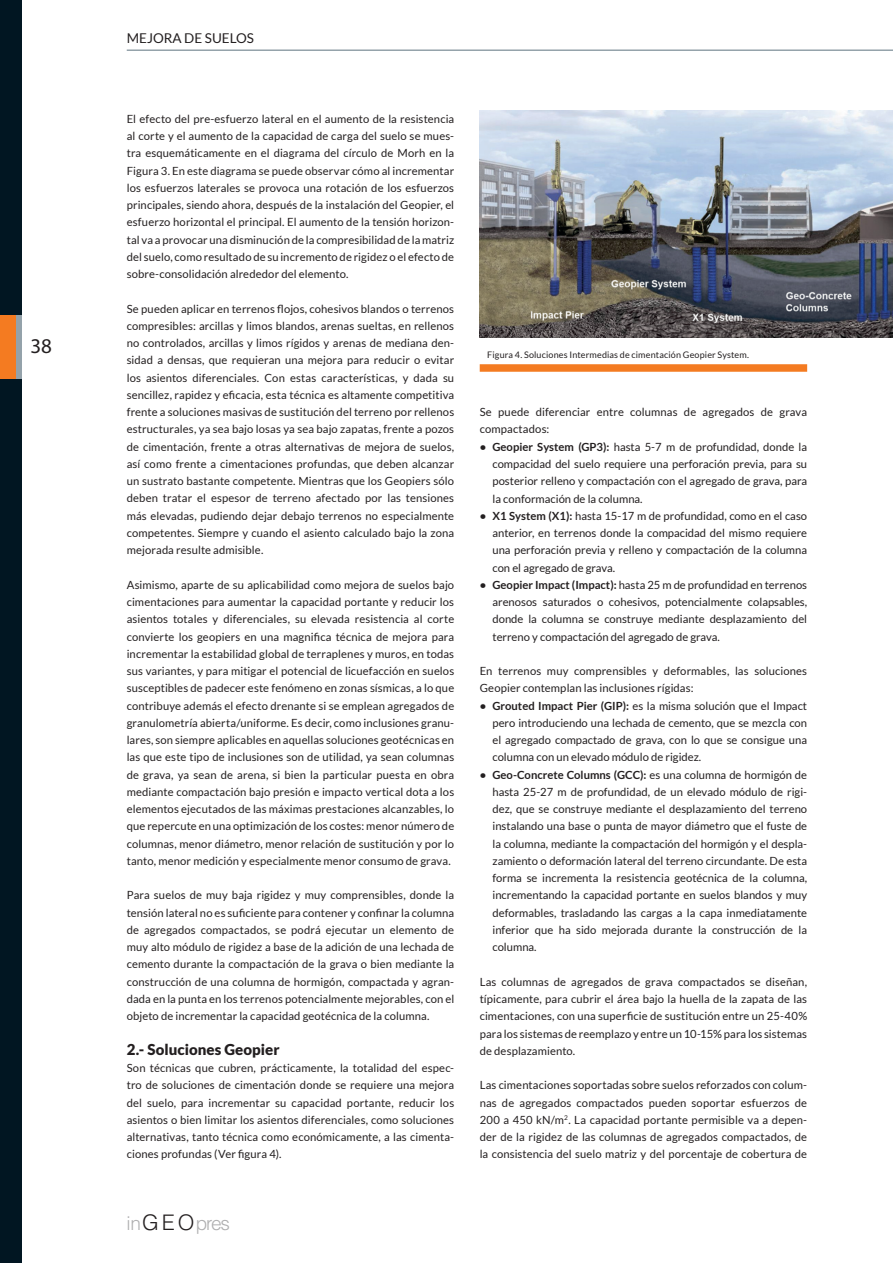
<style>
.page{position:relative;width:893px;height:1263px;background:#fff}
.page>*{position:absolute;margin:0;border:0;box-sizing:border-box;transform-origin:0 0}
.t1{font:21px "Myriad Pro";color:#231f20}
.t2{font:300 19.05px "Helvetica";letter-spacing:-.06em;color:#afafb0}
.t3{font:900 15px "Lato";letter-spacing:.005em;color:#231f20}
.t4{font:13.5px "Lato";color:#231f20}
.t5{font:11.25px/17.2px "Lato";letter-spacing:.005em;color:#231f20;text-align:justify}
.t6{font:9px "Lato";letter-spacing:.015em;color:#231f20}
.s1{font-size:21.45px;color:#231f20}
.s2{font-weight:700}
</style>
<div class="page">
<div style="left:0;top:0;width:22px;height:1262px;background:#011622"></div>
<div style="left:0;top:315px;width:16px;height:64px;background:#f47b21"></div>
<div style="left:16px;top:315px;width:6px;height:64px;background:#94a2aa"></div>
<hr style="left:127px;top:49px;width:766px;height:2px;background:#94a2aa">
<img style="left:480px;top:110px;width:412px;height:227px">
<div style="left:480px;top:364px;width:327px;height:8px;background:#f47b21"></div>
<h1 class="t1" style="left:30px;top:333px;width:23px">38</h1>
<p class="t4" style="left:127px;top:30px;width:129px">MEJORA DE SUELOS</p>
<p class="t5" style="left:127px;top:110px;width:329px">El efecto del pre-esfuerzo lateral en el aumento de la resistencia al corte y el aumento de la capacidad de carga del suelo se mues&shy;tra esquemáticamente en el diagrama del círculo de Morh en la Figura 3. En este diagrama se puede observar cómo al incrementar los esfuerzos laterales se provoca una rotación de los esfuerzos principales, siendo ahora, después de la instalación del Geopier, el esfuerzo horizontal el principal. El aumento de la tensión horizon&shy;tal va a provocar una disminución de la compresibilidad de la matriz del suelo, como resultado de su incremento de rigidez o el efecto de sobre-consolidación alrededor del elemento.</p>
<p class="t5" style="left:127px;top:299px;width:329px">Se pueden aplicar en terrenos flojos, cohesivos blandos o terrenos compresibles: arcillas y limos blandos, arenas sueltas, en rellenos no controlados, arcillas y limos rígidos y arenas de mediana den&shy;sidad a densas, que requieran una mejora para reducir o evitar los asientos diferenciales. Con estas características, y dada su sencillez, rapidez y eficacia, esta técnica es altamente competitiva frente a soluciones masivas de sustitución del terreno por rellenos estructurales, ya sea bajo losas ya sea bajo zapatas, frente a pozos de cimentación, frente a otras alternativas de mejora de suelos, así como frente a cimentaciones profundas, que deben alcanzar un sustrato bastante competente. Mientras que los Geopiers sólo deben tratar el espesor de terreno afectado por las tensiones más elevadas, pudiendo dejar debajo terrenos no especialmente competentes. Siempre y cuando el asiento calculado bajo la zona mejorada resulte admisible.</p>
<p class="t5" style="left:127px;top:575px;width:329px">Asimismo, aparte de su aplicabilidad como mejora de suelos bajo cimentaciones para aumentar la capacidad portante y reducir los asientos totales y diferenciales, su elevada resistencia al corte convierte los geopiers en una magnifica técnica de mejora para incrementar la estabilidad global de terraplenes y muros, en todas sus variantes, y para mitigar el potencial de licuefacción en suelos susceptibles de padecer este fenómeno en zonas sísmicas, a lo que contribuye además el efecto drenante si se emplean agregados de granulometría abierta/uniforme. Es decir, como inclusiones granu&shy;lares, son siempre aplicables en aquellas soluciones geotécnicas en las que este tipo de inclusiones son de utilidad, ya sean columnas de grava, ya sean de arena, si bien la particular puesta en obra mediante compactación bajo presión e impacto vertical dota a los elementos ejecutados de las máximas prestaciones alcanzables, lo que repercute en una optimización de los costes: menor número de columnas, menor diámetro, menor relación de sustitución y por lo tanto, menor medición y especialmente menor consumo de grava.</p>
<p class="t5" style="left:127px;top:886px;width:329px">Para suelos de muy baja rigidez y muy comprensibles, donde la tensión lateral no es suficiente para contener y confinar la columna de agregados compactados, se podrá ejecutar un elemento de muy alto módulo de rigidez a base de la adición de una lechada de cemento durante la compactación de la grava o bien mediante la construcción de una columna de hormigón, compactada y agran&shy;dada en la punta en los terrenos potencialmente mejorables, con el objeto de incrementar la capacidad geotécnica de la columna.</p>
<h3 class="t3" style="left:127px;top:1039px;width:154px">2.- Soluciones Geopier</h3>
<p class="t5" style="left:127px;top:1058px;width:329px">Son técnicas que cubren, prácticamente, la totalidad del espec&shy;tro de soluciones de cimentación donde se requiere una mejora del suelo, para incrementar su capacidad portante, reducir los asientos o bien limitar los asientos diferenciales, como soluciones alternativas, tanto técnica como económicamente, a las cimenta&shy;ciones profundas (Ver figura 4).</p>
<h2 class="t2" style="left:127px;top:1210px;width:105px">in<span class="s1">GEO</span>pres</h2>
<p class="t6" style="left:487px;top:349px;width:263px">Figura 4. Soluciones Intermedias de cimentación Geopier System.</p>
<p class="t5" style="left:480px;top:403px;width:329px">Se puede diferenciar entre columnas de agregados de grava compactados:</p>
<p class="t5" style="left:492px;top:437px;width:316px;text-indent:-13px"><span class="s2">• Geopier System (GP3):</span> hasta 5-7 m de profundidad, donde la compacidad del suelo requiere una perforación previa, para su posterior relleno y compactación con el agregado de grava, para la conformación de la columna.</p>
<p class="t5" style="left:492px;top:506px;width:316px;text-indent:-13px"><span class="s2">• X1 System (X1):</span> hasta 15-17 m de profundidad, como en el caso anterior, en terrenos donde la compacidad del mismo requiere una perforación previa y relleno y compactación de la columna con el agregado de grava.</p>
<p class="t5" style="left:492px;top:575px;width:316px;text-indent:-13px"><span class="s2">• Geopier Impact (Impact):</span> hasta 25 m de profundidad en terrenos arenosos saturados o cohesivos, potencialmente colapsables, donde la columna se construye mediante desplazamiento del terreno y compactación del agregado de grava.</p>
<p class="t5" style="left:480px;top:662px;width:329px">En terrenos muy comprensibles y deformables, las soluciones<br>Geopier contemplan las inclusiones rígidas:</p>
<p class="t5" style="left:492px;top:696px;width:316px;text-indent:-13px"><span class="s2">• Grouted Impact Pier (GIP):</span> es la misma solución que el Impact pero introduciendo una lechada de cemento, que se mezcla con el agregado compactado de grava, con lo que se consigue una columna con un elevado módulo de rigidez.</p>
<p class="t5" style="left:492px;top:765px;width:316px;text-indent:-13px"><span class="s2">• Geo-Concrete Columns (GCC):</span> es una columna de hormigón de hasta 25-27 m de profundidad, de un elevado módulo de rigi&shy;dez, que se construye mediante el desplazamiento del terreno instalando una base o punta de mayor diámetro que el fuste de la columna, mediante la compactación del hormigón y el despla&shy;zamiento o deformación lateral del terreno circundante. De esta forma se incrementa la resistencia geotécnica de la columna, incrementando la capacidad portante en suelos blandos y muy deformables, trasladando las cargas a la capa inmediatamente inferior que ha sido mejorada durante la construcción de la columna.</p>
<p class="t5" style="left:480px;top:972px;width:329px">Las columnas de agregados de grava compactados se diseñan, típicamente, para cubrir el área bajo la huella de la zapata de las cimentaciones, con una superficie de sustitución entre un 25-40% para los sistemas de reemplazo y entre un 10-15% para los sistemas de desplazamiento.</p>
<p class="t5" style="left:480px;top:1076px;width:329px">Las cimentaciones soportadas sobre suelos reforzados con colum&shy;nas de agregados compactados pueden soportar esfuerzos de 200 a 450 kN/m<sup>2</sup>. La capacidad portante permisible va a depen&shy;der de la rigidez de las columnas de agregados compactados, de la consistencia del suelo matriz y del porcentaje de cobertura de</p>
</div>
